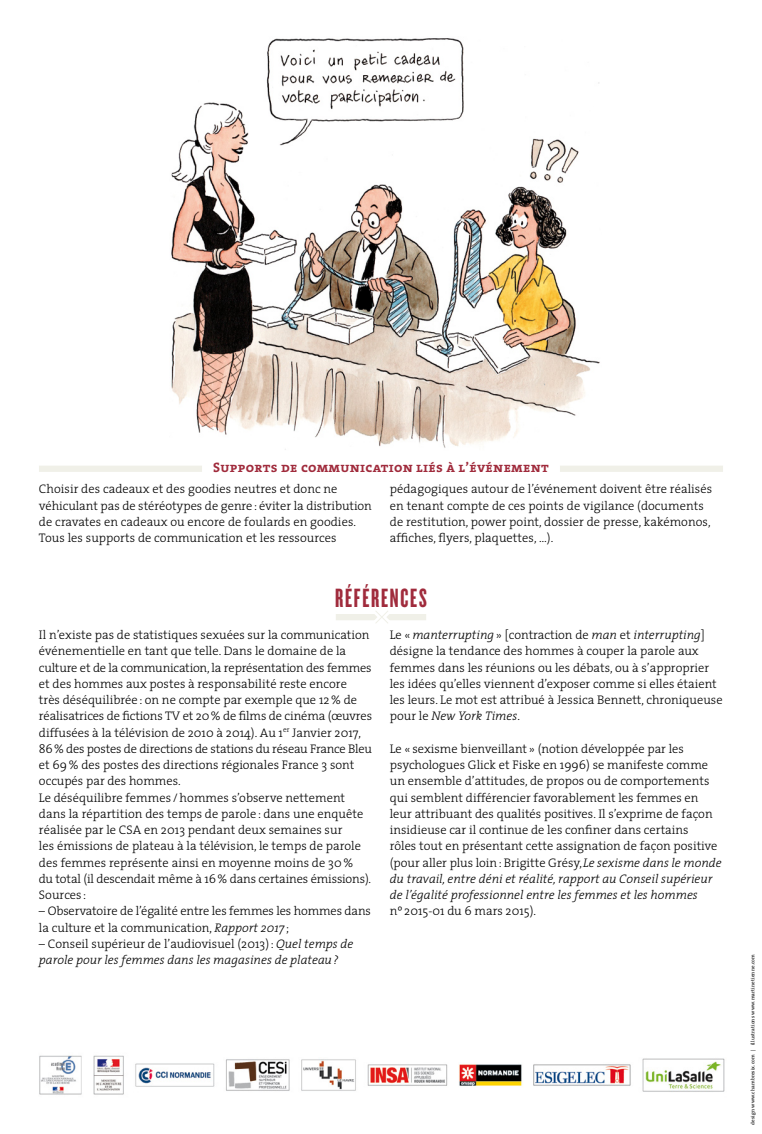
<style>
.page{position:relative;width:762px;height:1134px;background:#fff}
.page>*{position:absolute;margin:0;border:0;box-sizing:border-box;transform-origin:0 0}
.t1{font:27.5px "Knockout HTF67 Full Bantamwt";letter-spacing:.065em;color:#a02b3c}
.t2{font:13.75px "The Serif Bold Caps";letter-spacing:.02em;color:#a02b3c}
.t3{font:300 12.5px/16.2px "The Serif";color:#000}
.t4{font:italic 300 12.5px/16.2px "The Serif";color:#000}
.t5{font:5px "The Serif";letter-spacing:.03em;color:#000}
.s1{font-style:italic}
.s2{font-style:normal}
</style>
<div class="page">
<div style="left:336px;top:614px;width:90px;height:6px;background:#f0f0e8"></div>
<svg style="left:375px;top:611px;width:14px;height:12px"></svg>
<div style="left:39px;top:466px;width:163px;height:6px;background:#f0f0e8"></div>
<div style="left:560px;top:466px;width:163px;height:6px;background:#f0f0e8"></div>
<img style="left:171px;top:38px;width:429px;height:412px">
<img style="left:39px;top:1055px;width:686px;height:40px">
<p class="t2" style="left:213px;top:456px;width:337px">Supports de communication liés à l’événement</p>
<p class="t3" style="left:39px;top:480px;width:334px">Choisir des cadeaux et des goodies neutres et donc ne véhiculant pas de stéréotypes de genre: éviter la distribution de cravates en cadeaux ou encore de foulards en goodies.<br>Tous les supports de communication et les ressources</p>
<p class="t3" style="left:390px;top:480px;width:324px">pédagogiques autour de l’événement doivent être réalisés en tenant compte de ces points de vigilance (documents de restitution, power point, dossier de presse, kakémonos, affiches, flyers, plaquettes, …).</p>
<h1 class="t1" style="left:335px;top:584px;width:93px">RÉFÉRENCES</h1>
<p class="t3" style="left:39px;top:626px;width:335px">Il n’existe pas de statistiques sexuées sur la communication événementielle en tant que telle. Dans le domaine de la culture et de la communication, la représentation des femmes et des hommes aux postes à responsabilité reste encore<br>très déséquilibrée : on ne compte par exemple que 12% de réalisatrices de fictions TV et 20% de films de cinéma (œuvres diffusées à la télévision de 2010 à 2014). Au 1<sup>er</sup> Janvier 2017, 86% des postes de directions de stations du réseau France Bleu et 69% des postes des directions régionales France 3 sont occupés par des hommes.<br>Le déséquilibre femmes /hommes s’observe nettement dans la répartition des temps de parole : dans une enquête réalisée par le CSA en 2013 pendant deux semaines sur<br>les émissions de plateau à la télévision, le temps de parole des femmes représente ainsi en moyenne moins de 30%<br>du total (il descendait même à 16% dans certaines émissions).<br>Sources :</p>
<p class="t3" style="left:39px;top:903px;width:333px">– Observatoire de l’égalité entre les femmes les hommes dans la culture et la communication, <span class="s1">Rapport 2017</span> ;</p>
<p class="t4" style="left:39px;top:935px;width:316px"><span class="s2">– Conseil supérieur de l’audiovisuel (2013):</span> Quel temps de parole pour les femmes dans les magasines de plateau?</p>
<p class="t3" style="left:390px;top:626px;width:334px">Le «<span class="s1">manterrupting</span>» [contraction de <span class="s1">man</span> et <span class="s1">interrupting</span>] désigne la tendance des hommes à couper la parole aux femmes dans les réunions ou les débats, ou à s’approprier les idées qu’elles viennent d’exposer comme si elles étaient les leurs. Le mot est attribué à Jessica Bennett, chroniqueuse pour le <span class="s1">New York Times</span>.</p>
<p class="t3" style="left:390px;top:740px;width:333px">Le « sexisme bienveillant » (notion développée par les psychologues Glick et Fiske en 1996) se manifeste comme un ensemble d’attitudes, de propos ou de comportements qui semblent différencier favorablement les femmes en leur attribuant des qualités positives. Il s’exprime de façon insidieuse car il continue de les confiner dans certains<br>rôles tout en présentant cette assignation de façon positive (pour aller plus loin: Brigitte Grésy,<span class="s1">Le sexisme dans le monde du travail, entre déni et réalité, rapport au Conseil supérieur de l’égalité professionnel entre les femmes et les hommes</span></p>
<p class="t3" style="left:390px;top:903px;width:148px">nº 2015-01 du 6 mars 2015).</p>
<p class="t5" style="left:748px;top:1125px;width:172px;rotate:-90deg">design www.chambresix.com | illustrations www.martinetienne.com</p>
</div>
